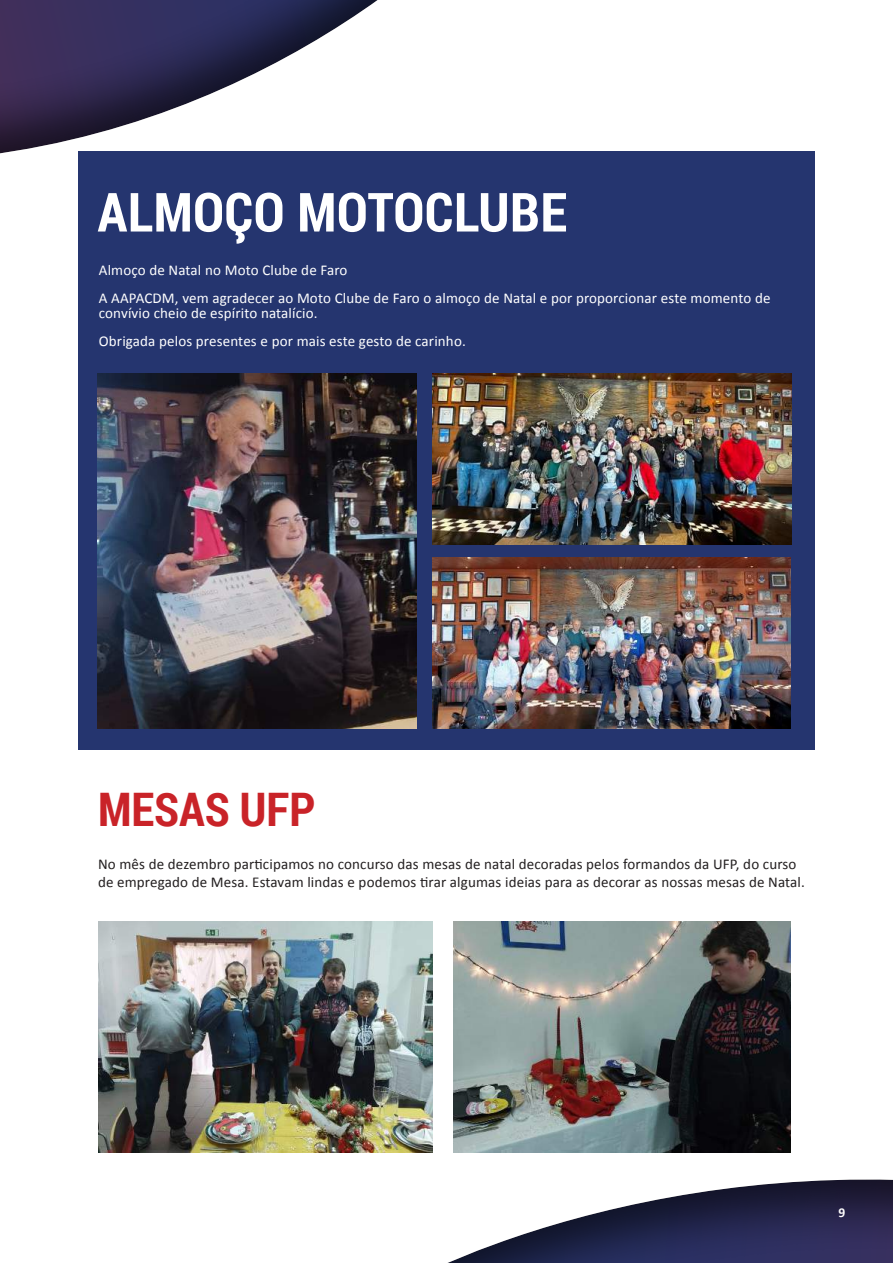
<style>
.page{position:relative;width:893px;height:1263px;background:#fff}
.page>*{position:absolute;margin:0;border:0;box-sizing:border-box;transform-origin:0 0}
.t1{font:700 54px "Roboto Condensed";letter-spacing:.01em;color:#fff}
.t2{font:700 46.2px "Roboto Condensed";color:#c92328}
.t3{font:15px/27.8px "Calibri";letter-spacing:.01em;color:#fff}
.t4{font:15px/18px "Calibri";letter-spacing:.01em;color:#231f20}
.t5{font:700 13.5px "Calibri";color:#fff}
</style>
<div class="page">
<div style="left:78px;top:151px;width:737px;height:598px;background:#25356f"></div>
<img style="left:97px;top:373px;width:320px;height:356px">
<img style="left:433px;top:558px;width:357px;height:171px">
<img style="left:433px;top:373px;width:359px;height:171px">
<svg style="left:447px;top:1179px;width:446px;height:84px"></svg>
<img style="left:98px;top:921px;width:335px;height:231px">
<svg style="left:0;top:0;width:378px;height:154px"></svg>
<img style="left:453px;top:921px;width:338px;height:231px">
<h1 class="t1" style="left:97px;top:174px;width:471px">ALMOÇO MOTOCLUBE</h1>
<p class="t3" style="left:99px;top:256px;width:673px">Almoço de Natal no Moto Clube de Faro<br>A AAPACDM, vem agradecer ao Moto Clube de Faro o almoço de Natal e por proporcionar este momento de</p>
<p class="t3" style="left:99px;top:299px;width:368px">convívio cheio de espírito natalício.<br>Obrigada pelos presentes e por mais este gesto de carinho.</p>
<h2 class="t2" style="left:98px;top:777px;width:219px">MESAS UFP</h2>
<p class="t4" style="left:98px;top:854px;width:708px">No mês de dezembro participamos no concurso das mesas de natal decoradas pelos formandos da UFP, do curso de empregado de Mesa. Estavam lindas e podemos tirar algumas ideias para as decorar as nossas mesas de Natal.</p>
<p class="t5" style="left:838px;top:1202px;width:8px">9</p>
</div>
